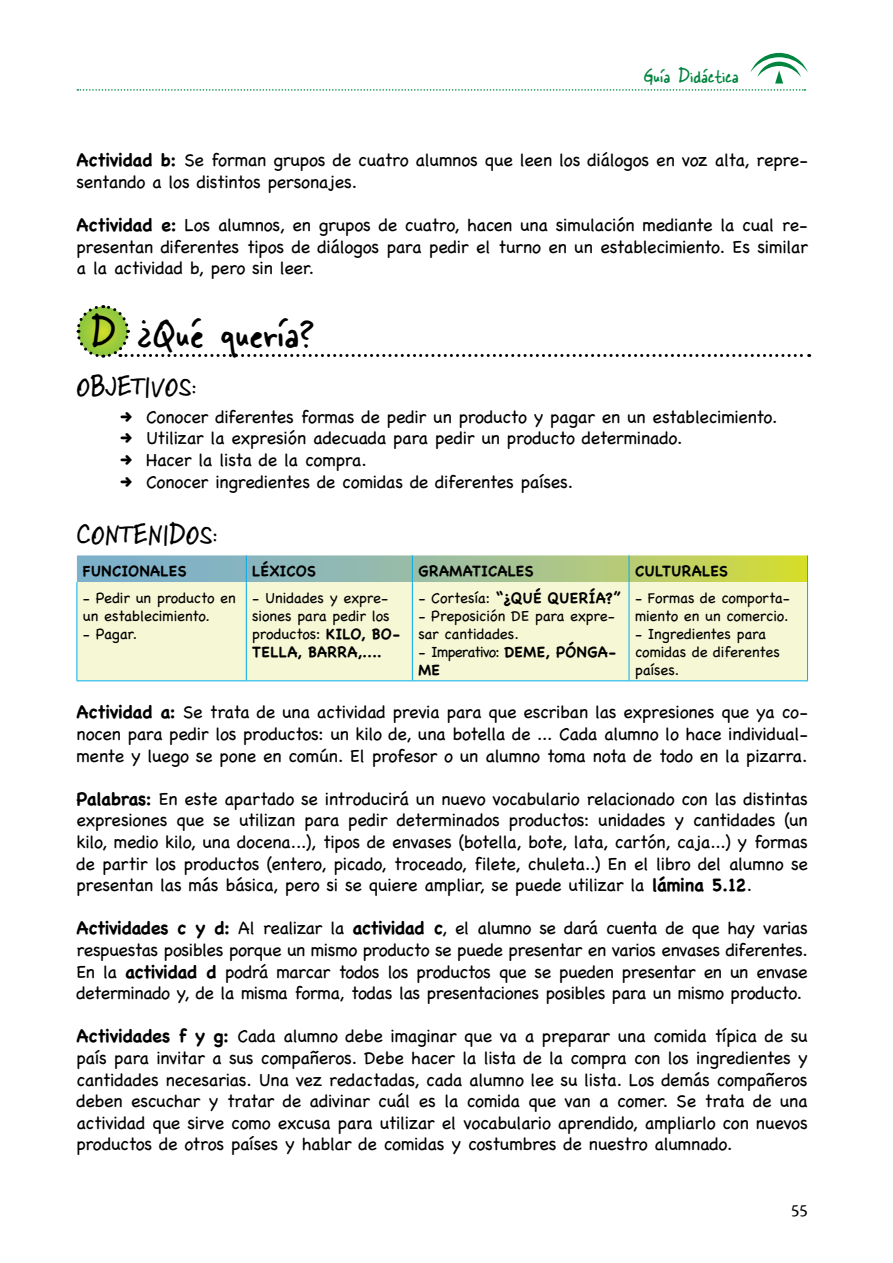
<style>
.page{position:relative;width:893px;height:1263px;background:#fff}
.page>*{position:absolute;margin:0;border:0;box-sizing:border-box;transform-origin:0 0}
.t1{font:45px "Skippy Sharpie";color:#000}
.t2{font:30px "Skippy Sharpie";letter-spacing:.005em;color:#000}
.t3{font:21px "Skippy Sharpie";color:#00853f}
.t4{font:18px/21.6px "Chalkboard";letter-spacing:-.02em;color:#000;text-align:justify}
.t5{font:18px "Cronos Pro";color:#000}
.t6{font:15px/18px "Chalkboard";letter-spacing:-.015em;color:#000}
.t7{font:700 15px "Chalkboard";letter-spacing:.015em;color:#000}
.t8{font:15px "Chalkboard";letter-spacing:-.06em;color:#000}
.s1{font-weight:700}
.s2{font-weight:400}
</style>
<div class="page">
<svg style="left:77px;top:53px;width:731px;height:38px"></svg>
<svg style="left:76px;top:305px;width:734px;height:53px"></svg>
<div style="left:78px;top:582px;width:729px;height:98px;background:#f5f7d5"></div>
<hr style="left:77px;top:582px;width:1px;height:98px;background:#00aeef">
<hr style="left:246px;top:582px;width:1px;height:98px;background:#00aeef">
<hr style="left:412px;top:582px;width:1px;height:98px;background:#00aeef">
<hr style="left:629px;top:582px;width:1px;height:98px;background:#00aeef">
<hr style="left:807px;top:582px;width:1px;height:98px;background:#00aeef">
<hr style="left:77px;top:680px;width:169px;height:1px;background:#00aeef">
<hr style="left:246px;top:680px;width:166px;height:1px;background:#00aeef">
<hr style="left:412px;top:680px;width:217px;height:1px;background:#00aeef">
<hr style="left:629px;top:680px;width:179px;height:1px;background:#00aeef">
<svg style="left:77px;top:555px;width:731px;height:27px;background:#a1c197"></svg>
<p class="t3" style="left:643px;top:59px;width:97px">Guía Didáctica</p>
<p class="t4" style="left:77px;top:149px;width:733px"><span class="s1">Actividad b:</span> Se forman grupos de cuatro alumnos que leen los diálogos en voz alta, repre&shy;sentando a los distintos personajes.</p>
<p class="t4" style="left:77px;top:214px;width:733px"><span class="s1">Actividad e:</span> Los alumnos, en grupos de cuatro, hacen una simulación mediante la cual re&shy;presentan diferentes tipos de diálogos para pedir el turno en un establecimiento. Es similar a la actividad b, pero sin leer.</p>
<h1 class="t1" style="left:91px;top:296px;width:225px">D ¿Qué quería?</h1>
<h2 class="t2" style="left:77px;top:363px;width:122px">OBJETIVOS:</h2>
<p class="t4" style="left:146px;top:406px;width:633px;text-align:left">Conocer diferentes formas de pedir un producto y pagar en un establecimiento.<br>Utilizar la expresión adecuada para pedir un producto determinado.<br>Hacer la lista de la compra.<br>Conocer ingredientes de comidas de diferentes países.</p>
<h2 class="t2" style="left:77px;top:511px;width:142px">CONTENIDOS:</h2>
<p class="t7" style="left:83px;top:562px;width:105px">FUNCIONALES</p>
<p class="t7" style="left:252px;top:562px;width:65px">LÉXICOS</p>
<p class="t7" style="left:418px;top:562px;width:117px">GRAMATICALES</p>
<p class="t7" style="left:635px;top:562px;width:94px">CULTURALES</p>
<p class="t6" style="left:83px;top:589px;width:154px">- Pedir un producto en un establecimiento.</p>
<p class="t6" style="left:83px;top:625px;width:56px">- Pagar.</p>
<p class="t7" style="left:418px;top:589px;width:140px"><span class="s2">- Cortesía:</span> “¿Qué quería</p>
<p class="t7" style="left:605px;top:589px;width:17px">?”</p>
<p class="t6" style="left:418px;top:607px;width:198px">- Preposición DE para expre&shy;sar cantidades.</p>
<p class="t8" style="left:418px;top:643px;width:159px">- Imperativo: <span class="s1">DEme , Pónga</span></p>
<p class="t7" style="left:609px;top:643px;width:9px">-</p>
<p class="t7" style="left:418px;top:661px;width:12px">me</p>
<p class="t6" style="left:635px;top:589px;width:156px">- Formas de comporta&shy;miento en un comercio.</p>
<p class="t6" style="left:635px;top:625px;width:146px">- Ingredientes para comidas de diferentes países.</p>
<p class="t4" style="left:77px;top:701px;width:733px"><span class="s1">Actividad a:</span> Se trata de una actividad previa para que escriban las expresiones que ya co&shy;nocen para pedir los productos: un kilo de, una botella de ... Cada alumno lo hace individual&shy;mente y luego se pone en común. El profesor o un alumno toma nota de todo en la pizarra.</p>
<p class="t4" style="left:77px;top:788px;width:733px"><span class="s1">Palabras:</span> En este apartado se introducirá un nuevo vocabulario relacionado con las distintas expresiones que se utilizan para pedir determinados productos: unidades y cantidades (un kilo, medio kilo, una docena...), tipos de envases (botella, bote, lata, cartón, caja...) y formas de partir los productos (entero, picado, troceado, filete, chuleta..) En el libro del alumno se presentan las más básica, pero si se quiere ampliar, se puede utilizar la <span class="s1">lámina 5.12</span>.</p>
<p class="t4" style="left:76px;top:917px;width:733px"><span class="s1">Actividades c y d:</span> Al realizar la <span class="s1">actividad c</span>, el alumno se dará cuenta de que hay varias respuestas posibles porque un mismo producto se puede presentar en varios envases diferentes.<br>En la <span class="s1">actividad d</span> podrá marcar todos los productos que se pueden presentar en un envase determinado y, de la misma forma, todas las presentaciones posibles para un mismo producto.</p>
<p class="t4" style="left:76px;top:1025px;width:733px"><span class="s1">Actividades f y g:</span> Cada alumno debe imaginar que va a preparar una comida típica de su país para invitar a sus compañeros. Debe hacer la lista de la compra con los ingredientes y cantidades necesarias. Una vez redactadas, cada alumno lee su lista. Los demás compañeros deben escuchar y tratar de adivinar cuál es la comida que van a comer. Se trata de una actividad que sirve como excusa para utilizar el vocabulario aprendido, ampliarlo con nuevos productos de otros países y hablar de comidas y costumbres de nuestro alumnado.</p>
<p class="t6" style="left:252px;top:589px;width:149px">- Unidades y expre&shy;siones para pedir los productos: <span class="s1">kilo, bo - tella</span></p>
<p class="t7" style="left:298px;top:643px;width:22px">, barra</p>
<p class="t7" style="left:358px;top:643px;width:26px">,....</p>
<p class="t5" style="left:791px;top:1200px;width:18px">55</p>
</div>
